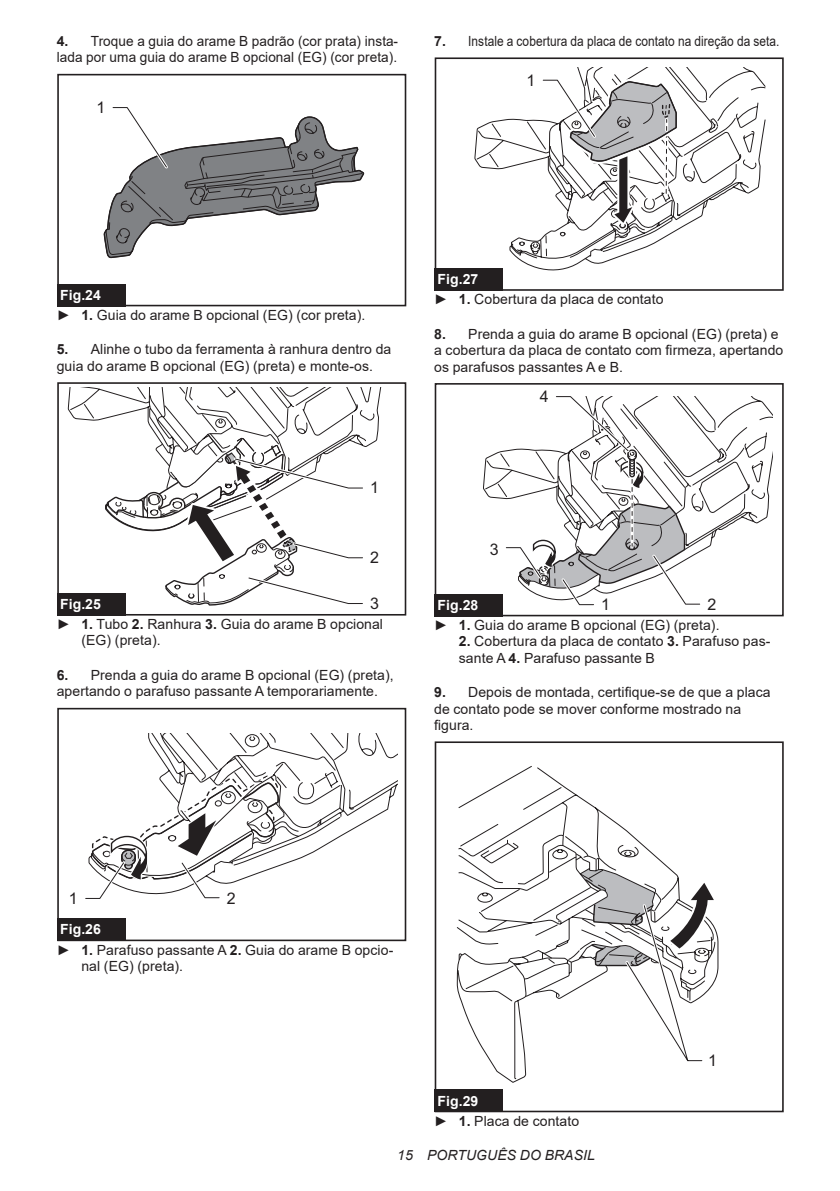
<style>
.page{position:relative;width:840px;height:1191px;background:#fff}
.page>*{position:absolute;margin:0;border:0;box-sizing:border-box;transform-origin:0 0}
.t1{font:16px "Arial";color:#231f20}
.t2{font:14px/16.4px "Arial";letter-spacing:.005em;color:#231f20}
.t3{font:14px "Arial";letter-spacing:.005em;color:#231f20;scale:.85 1}
.t4{font:italic 14px "Arial";letter-spacing:.005em;color:#231f20}
.t5{font:700 14px "Arial";color:#fff}
.s1{font-weight:700}
.s2{font-weight:700;color:#fff}
</style>
<div class="page">
<div style="left:57px;top:74px;width:349px;height:232px;border:2px solid #231f20"></div>
<svg style="left:103px;top:107px;width:261px;height:151px"></svg>
<div style="left:57px;top:284px;width:68px;height:22px;background:#231f20"></div>
<svg style="left:68px;top:388px;width:313px;height:59px"></svg>
<div style="left:57px;top:382px;width:349px;height:233px;border:2px solid #231f20"></div>
<svg style="left:104px;top:406px;width:261px;height:209px"></svg>
<div style="left:57px;top:593px;width:68px;height:22px;background:#231f20"></div>
<svg style="left:148px;top:733px;width:249px;height:104px"></svg>
<div style="left:57px;top:708px;width:349px;height:233px;border:2px solid #231f20"></div>
<svg style="left:85px;top:756px;width:255px;height:143px"></svg>
<div style="left:57px;top:918px;width:68px;height:23px;background:#231f20"></div>
<svg style="left:474px;top:67px;width:291px;height:204px"></svg>
<div style="left:434px;top:262px;width:74px;height:29px;background:#fff"></div>
<div style="left:434px;top:57px;width:349px;height:234px;border:2px solid #231f20"></div>
<svg style="left:530px;top:57px;width:174px;height:199px"></svg>
<div style="left:434px;top:268px;width:68px;height:23px;background:#231f20"></div>
<svg style="left:483px;top:397px;width:289px;height:141px"></svg>
<div style="left:434px;top:383px;width:349px;height:233px;border:2px solid #231f20"></div>
<svg style="left:503px;top:396px;width:210px;height:210px"></svg>
<div style="left:434px;top:593px;width:68px;height:23px;background:#231f20"></div>
<svg style="left:456px;top:766px;width:214px;height:317px"></svg>
<div style="left:434px;top:741px;width:349px;height:371px;border:2px solid #231f20"></div>
<svg style="left:542px;top:868px;width:177px;height:196px"></svg>
<div style="left:434px;top:1089px;width:68px;height:23px;background:#231f20"></div>
<p class="t2" style="left:57px;top:33px;width:343px"><span class="s1">4.</span> Troque a guia do arame B padrão (cor prata) insta&shy;lada por uma guia do arame B opcional (EG) (cor preta).</p>
<p class="t1" style="left:96px;top:96px;width:10px">1</p>
<p class="t3" style="left:434px;top:31px;width:407px"><span class="s1">7.</span> Instale a cobertura da placa de contato na direção da seta.</p>
<p class="t1" style="left:526px;top:69px;width:10px">1</p>
<p class="t2" style="left:57px;top:284px;width:310px;line-height:20.2px"><span class="s2">Fig.24<br></span>► <span class="s1">1.</span> Guia do arame B opcional (EG) (cor preta).</p>
<p class="t2" style="left:57px;top:341px;width:336px"><span class="s1">5.</span> Alinhe o tubo da ferramenta à ranhura dentro da guia do arame B opcional (EG) (preta) e monte-os.</p>
<p class="t1" style="left:370px;top:477px;width:10px">1</p>
<p class="t1" style="left:370px;top:546px;width:10px">2</p>
<p class="t5" style="left:60px;top:594px;width:42px">Fig.25</p>
<p class="t1" style="left:370px;top:592px;width:10px">3</p>
<p class="t2" style="left:81px;top:616px;width:303px;text-indent:-25px">► <span class="s1">1.</span> Tubo <span class="s1">2.</span> Ranhura <span class="s1">3.</span> Guia do arame B opcional (EG) (preta).</p>
<p class="t2" style="left:57px;top:667px;width:338px"><span class="s1">6.</span> Prenda a guia do arame B opcional (EG) (preta), apertando o parafuso passante A temporariamente.</p>
<p class="t2" style="left:434px;top:269px;width:231px;line-height:20.2px"><span class="s2">Fig.27<br></span>► <span class="s1">1.</span> Cobertura da placa de contato</p>
<p class="t2" style="left:434px;top:326px;width:350px"><span class="s1">8.</span> Prenda a guia do arame B opcional (EG) (preta) e a cobertura da placa de contato com firmeza, apertando os parafusos passantes A e B.</p>
<p class="t1" style="left:539px;top:385px;width:10px">4</p>
<p class="t1" style="left:489px;top:538px;width:10px">3</p>
<p class="t1" style="left:601px;top:593px;width:10px">1</p>
<p class="t1" style="left:707px;top:594px;width:10px">2</p>
<p class="t2" style="left:434px;top:594px;width:287px;line-height:20.2px"><span class="s2">Fig.28<br></span>► <span class="s1">1.</span> Guia do arame B opcional (EG) (preta).</p>
<p class="t2" style="left:458px;top:633px;width:313px"><span class="s1">2.</span> Cobertura da placa de contato <span class="s1">3.</span> Parafuso pas&shy;sante A <span class="s1">4.</span> Parafuso passante B</p>
<p class="t2" style="left:434px;top:684px;width:338px"><span class="s1">9.</span> Depois de montada, certifique-se de que a placa de contato pode se mover conforme mostrado na figura.</p>
<p class="t1" style="left:69px;top:887px;width:10px">1</p>
<p class="t1" style="left:227px;top:887px;width:10px">2</p>
<p class="t2" style="left:57px;top:919px;width:338px;line-height:20.2px"><span class="s2">Fig.26<br></span>► <span class="s1">1.</span> Parafuso passante A <span class="s1">2.</span> Guia do arame B opcio-</p>
<p class="t2" style="left:81px;top:958px;width:103px">nal (EG) (preta).</p>
<p class="t2" style="left:434px;top:1090px;width:146px;line-height:20.2px"><span class="s2">Fig.29<br></span>► <span class="s1">1.</span> Placa de contato</p>
<p class="t1" style="left:707px;top:1049px;width:10px">1</p>
<p class="t4" style="left:397px;top:1146px;width:199px">15 PORTUGUÊS DO BRASIL</p>
</div>
